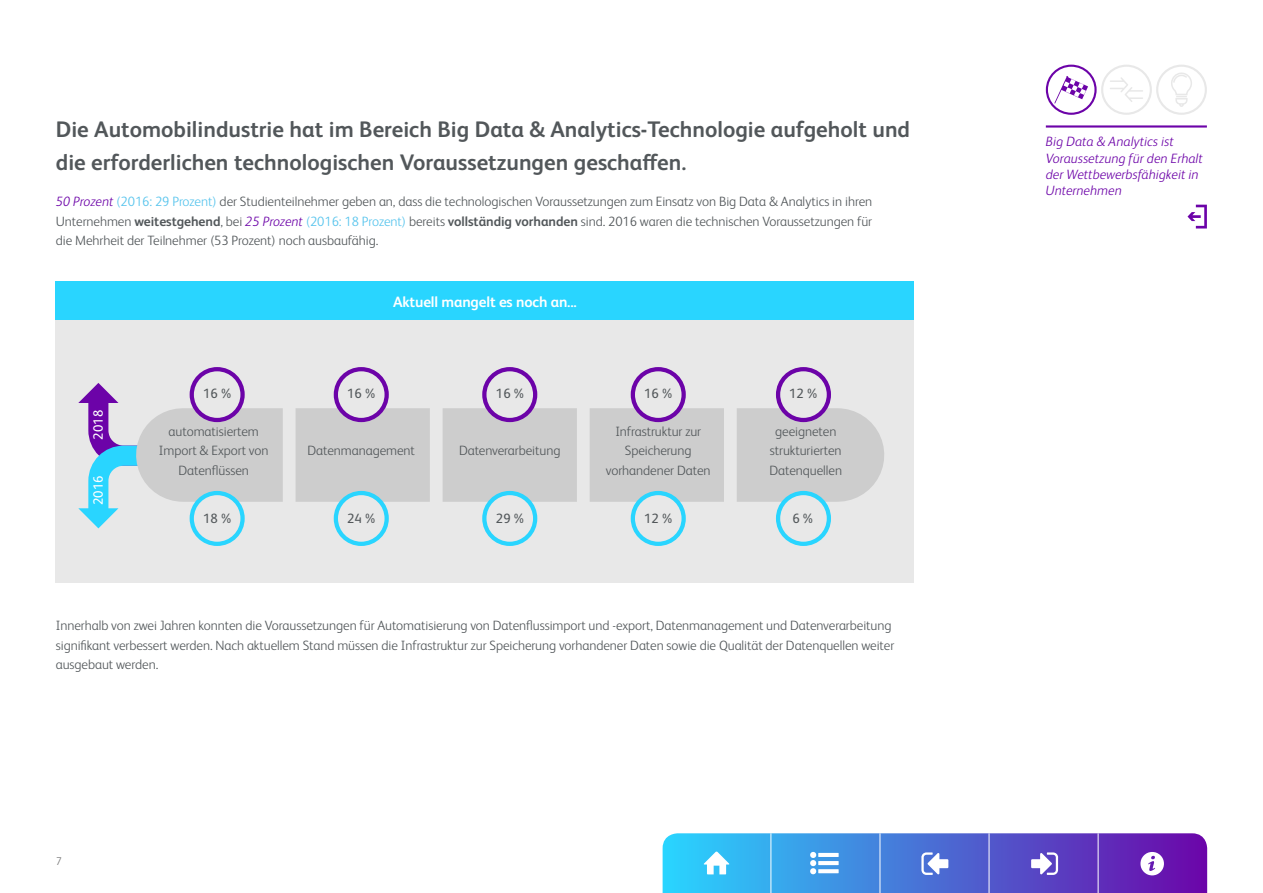
<style>
.page{position:relative;width:1263px;height:893px;background:#fff}
.page>*{position:absolute;margin:0;border:0;box-sizing:border-box;transform-origin:0 0}
.t1{font:700 22.5px/33px "FS Albert Pro";color:#52575a}
.t2{font:700 15px "FS Albert Pro";letter-spacing:-.01em;color:#fff}
.t3{font:300 13.5px/19.5px "FS Albert Pro";letter-spacing:-.005em;color:#52575a;text-align:center}
.t4{font:italic 300 13.5px/16.2px "FS Albert Pro";color:#6c03a8}
.t5{font:13.5px "FS Albert Pro";color:#52575a}
.t6{font:13.5px "FS Albert Pro";color:#fff}
.t7{font:300 11.25px "FS Albert Pro";color:#777}
.s1{font-style:italic;color:#6c03a8}
.s2{color:#57c4ed}
.s3{font-weight:700}
</style>
<div class="page">
<div style="left:56px;top:282px;width:858px;height:38px;background:#29d5ff"></div>
<div style="left:56px;top:320px;width:858px;height:263px;background:#e8e8e8"></div>
<svg style="left:78px;top:383px;width:81px;height:145px"></svg>
<div style="left:183px;top:408px;width:654px;height:94px;background:#cdcdcd"></div>
<div style="left:283px;top:401px;width:13px;height:109px;background:#e8e8e8"></div>
<div style="left:430px;top:401px;width:13px;height:109px;background:#e8e8e8"></div>
<div style="left:577px;top:401px;width:13px;height:109px;background:#e8e8e8"></div>
<div style="left:724px;top:401px;width:13px;height:109px;background:#e8e8e8"></div>
<div style="left:192px;top:369px;width:51px;height:51px;background:#e8e8e8;border-radius:50%"></div>
<div style="left:190px;top:367px;width:55px;height:55px;border:4px solid #6c03a8;border-radius:50%"></div>
<div style="left:192px;top:493px;width:51px;height:51px;background:#e8e8e8;border-radius:50%"></div>
<div style="left:190px;top:491px;width:55px;height:55px;border:4px solid #29d5ff;border-radius:50%"></div>
<div style="left:336px;top:369px;width:51px;height:51px;background:#e8e8e8;border-radius:50%"></div>
<div style="left:334px;top:367px;width:55px;height:55px;border:4px solid #6c03a8;border-radius:50%"></div>
<div style="left:336px;top:493px;width:51px;height:51px;background:#e8e8e8;border-radius:50%"></div>
<div style="left:334px;top:491px;width:55px;height:55px;border:4px solid #29d5ff;border-radius:50%"></div>
<div style="left:484px;top:369px;width:51px;height:51px;background:#e8e8e8;border-radius:50%"></div>
<div style="left:482px;top:367px;width:55px;height:55px;border:4px solid #6c03a8;border-radius:50%"></div>
<div style="left:484px;top:493px;width:51px;height:51px;background:#e8e8e8;border-radius:50%"></div>
<div style="left:482px;top:491px;width:55px;height:55px;border:4px solid #29d5ff;border-radius:50%"></div>
<div style="left:633px;top:369px;width:51px;height:51px;background:#e8e8e8;border-radius:50%"></div>
<div style="left:631px;top:367px;width:55px;height:55px;border:4px solid #6c03a8;border-radius:50%"></div>
<div style="left:633px;top:493px;width:51px;height:51px;background:#e8e8e8;border-radius:50%"></div>
<div style="left:631px;top:491px;width:55px;height:55px;border:4px solid #29d5ff;border-radius:50%"></div>
<div style="left:778px;top:369px;width:51px;height:51px;background:#e8e8e8;border-radius:50%"></div>
<div style="left:776px;top:367px;width:55px;height:55px;border:4px solid #6c03a8;border-radius:50%"></div>
<div style="left:778px;top:493px;width:51px;height:51px;background:#e8e8e8;border-radius:50%"></div>
<div style="left:776px;top:491px;width:55px;height:55px;border:4px solid #29d5ff;border-radius:50%"></div>
<div style="left:1046px;top:65px;width:50px;height:50px;border:2px solid #6c03a8;border-radius:50%"></div>
<div style="left:1156px;top:65px;width:51px;height:50px;border:2px solid #e8e8e8;border-radius:50%"></div>
<div style="left:1101px;top:65px;width:51px;height:50px;border:2px solid #e8e8e8;border-radius:50%"></div>
<hr style="left:1046px;top:125px;width:161px;height:3px;background:#6c03a8">
<svg style="left:1054px;top:76px;width:34px;height:27px"></svg>
<svg style="left:1110px;top:77px;width:33px;height:25px"></svg>
<svg style="left:1171px;top:72px;width:21px;height:35px"></svg>
<svg style="left:1187px;top:205px;width:20px;height:23px"></svg>
<svg style="left:663px;top:833px;width:544px;height:60px;background:#5577d7"></svg>
<h1 class="t1" style="left:56px;top:112px;width:856px">Die Automobilindustrie hat im Bereich Big Data &amp; Analytics-Technologie aufgeholt und die erforderlichen technologischen Voraussetzungen geschaffen.</h1>
<p class="t3" style="left:56px;top:191px;width:818px;text-align:justify"><span class="s1">50 Prozent</span> <span class="s2">(2016: 29 Prozent)</span> der Studienteilnehmer geben an, dass die technologischen Voraussetzungen zum Einsatz von Big Data &amp; Analytics in ihren Unternehmen <span class="s3">weitestgehend</span>, bei <span class="s1">25 Prozent</span> <span class="s2">(2016: 18 Prozent)</span> bereits <span class="s3">vollständig vorhanden</span> sind. 2016 waren die technischen Voraussetzungen für die Mehrheit der Teilnehmer (53 Prozent) noch ausbaufähig.</p>
<p class="t6" style="left:89px;top:439px;width:31px;rotate:-90deg">2018</p>
<p class="t6" style="left:89px;top:505px;width:31px;rotate:-90deg">2016</p>
<p class="t2" style="left:393px;top:291px;width:185px">Aktuell mangelt es noch an...</p>
<p class="t5" style="left:203px;top:384px;width:30px">16 %</p>
<p class="t5" style="left:347px;top:384px;width:30px">16 %</p>
<p class="t5" style="left:496px;top:384px;width:30px">16 %</p>
<p class="t5" style="left:644px;top:384px;width:30px">16 %</p>
<p class="t5" style="left:789px;top:384px;width:30px">12 %</p>
<p class="t3" style="left:159px;top:420px;width:111px">automatisiertem<br>Import &amp; Export von<br>Datenflüssen</p>
<p class="t3" style="left:307px;top:440px;width:109px">Datenmanagement</p>
<p class="t3" style="left:459px;top:440px;width:103px">Datenverarbeitung</p>
<p class="t3" style="left:606px;top:420px;width:106px">Infrastruktur zur<br>Speicherung vorhandener Daten</p>
<p class="t3" style="left:769px;top:420px;width:74px">geeigneten strukturierten<br>Datenquellen</p>
<p class="t5" style="left:203px;top:509px;width:30px">18 %</p>
<p class="t5" style="left:347px;top:509px;width:30px">24 %</p>
<p class="t5" style="left:496px;top:509px;width:30px">29 %</p>
<p class="t5" style="left:644px;top:509px;width:30px">12 %</p>
<p class="t5" style="left:792px;top:509px;width:22px">6 %</p>
<p class="t3" style="left:56px;top:615px;width:840px;text-align:left">Innerhalb von zwei Jahren konnten die Voraussetzungen für Automatisierung von Datenflussimport und -export, Datenmanagement und Datenverarbeitung signifikant verbessert werden. Nach aktuellem Stand müssen die Infrastruktur zur Speicherung vorhandener Daten sowie die Qualität der Datenquellen weiter ausgebaut werden.</p>
<p class="t7" style="left:56px;top:853px;width:8px">7</p>
<p class="t4" style="left:1046px;top:133px;width:158px">Big Data &amp; Analytics ist<br>Voraussetzung für den Erhalt der Wettbewerbsfähigkeit in<br>Unternehmen</p>
</div>
